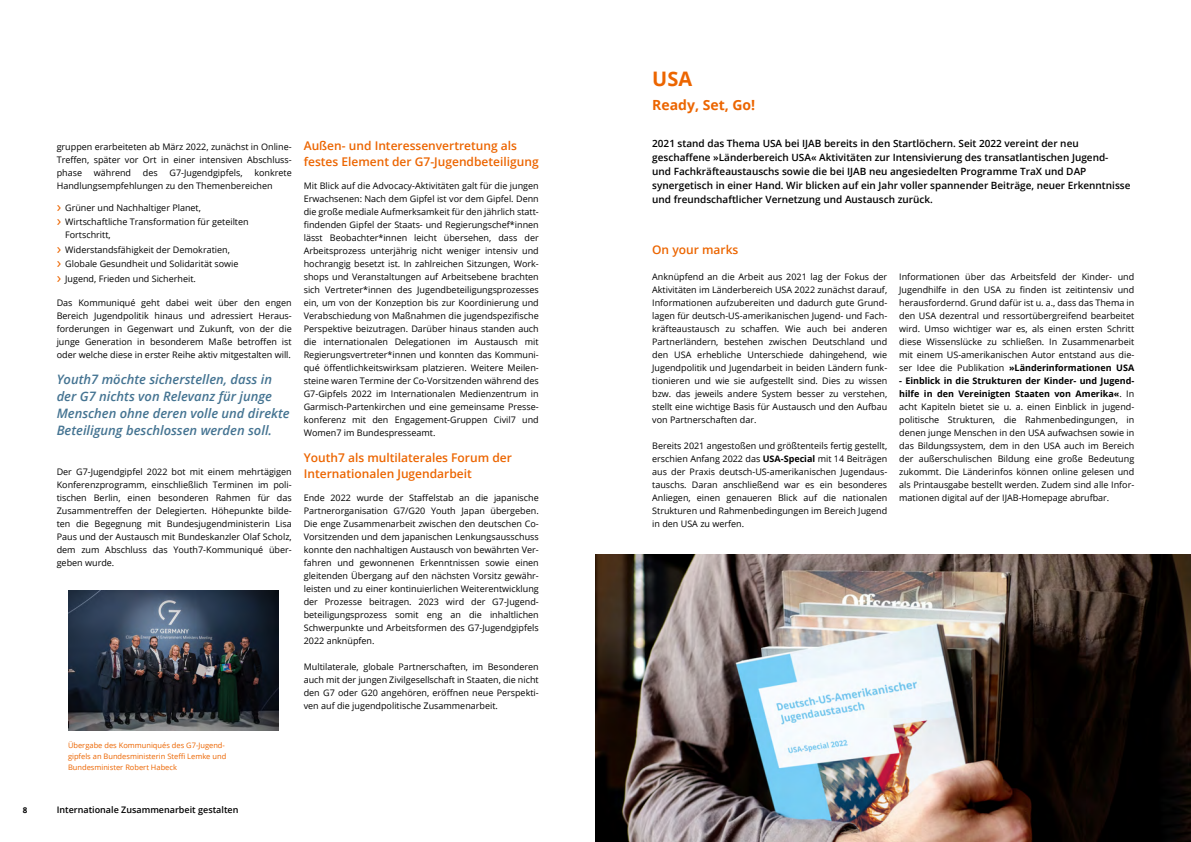
<style>
.page{position:relative;width:1191px;height:842px;background:#fff}
.page>*{position:absolute;margin:0;border:0;box-sizing:border-box;transform-origin:0 0}
.t1{font:700 20px "Open Sans";color:#ec6500}
.t2{font:700 14px "Open Sans";color:#ec6500}
.Zitat_-links{font:italic 600 13px/17px "Open Sans";color:#457492}
.t3{font:600 12px/16px "Open Sans";color:#ec6500}
.Intro_10_pt_Spaltens{font:600 10px/14px "Open Sans";color:#000}
.Copy_9{font:9px/13px "Open Sans";color:#000;text-align:justify}
.t4{font:600 9px "Open Sans";color:#000}
.t5{font:700 8px "Open Sans";color:#000}
.BU{font:7.5px/11px "Open Sans";color:#ec6500}
.s1{font-size:15px;color:#ec6500}
.s2{font-weight:700}
</style>
<div class="page">
<img style="left:68px;top:590px;width:210px;height:140px">
<img style="left:595px;top:554px;width:596px;height:288px">
<p class="Copy_9" style="left:57px;top:140px;width:236px">gruppen erarbeiteten ab März 2022, zunächst in Online-Treffen, später vor Ort in einer intensiven Abschluss&shy;phase</p>
<p class="Copy_9" style="left:94px;top:166px;width:39px">während</p>
<p class="Copy_9" style="left:143px;top:166px;width:16px">des</p>
<p class="Copy_9" style="left:169px;top:166px;width:75px">G7-Jugendgipfels,</p>
<p class="Copy_9" style="left:57px;top:166px;width:236px;text-indent:198px">konkrete<br>Handlungsempfehlungen zu den Themenbereichen</p>
<p class="Copy_9" style="left:57px;top:201px;width:146px"><span class="s1">›</span> Grüner und Nachhaltiger Planet,</p>
<p class="Copy_9" style="left:65px;top:215px;width:185px;text-indent:-9px"><span class="s1">›</span> Wirtschaftliche Transformation für geteilten<br>Fortschritt,</p>
<p class="Copy_9" style="left:57px;top:243px;width:175px"><span class="s1">›</span> Widerstandsfähigkeit der Demokratien,</p>
<p class="Copy_9" style="left:57px;top:257px;width:183px"><span class="s1">›</span> Globale Gesundheit und Solidarität sowie</p>
<p class="Copy_9" style="left:57px;top:271px;width:141px"><span class="s1">›</span> Jugend, Frieden und Sicherheit.</p>
<p class="Copy_9" style="left:57px;top:296px;width:236px">Das Kommuniqué geht dabei weit über den engen Bereich Jugendpolitik hinaus und adressiert Heraus&shy;forderungen in Gegenwart und Zukunft, von der die junge Generation in besonderem Maße betroffen ist oder welche diese in erster Reihe aktiv mitgestalten will.</p>
<p class="Zitat_-links" style="left:57px;top:370px;width:234px">Youth7 möchte sicherstellen, dass in der G7 nichts von Relevanz für junge Menschen ohne deren volle und direkte Beteiligung beschlossen werden soll.</p>
<p class="Copy_9" style="left:57px;top:465px;width:236px">Der G7-Jugendgipfel 2022 bot mit einem mehrtägigen Konferenzprogramm, einschließlich Terminen im poli&shy;tischen Berlin, einen besonderen Rahmen für das Zusammentreffen der Delegierten. Höhepunkte bilde&shy;ten die Begegnung mit Bundesjugendministerin Lisa Paus und der Austausch mit Bundeskanzler Olaf Scholz, dem zum Abschluss das Youth7-Kommuniqué über&shy;geben wurde.</p>
<p class="BU" style="left:68px;top:739px;width:160px">Übergabe des Kommuniqués des G7-Jugend&shy;gipfels an Bundesministerin Steffi Lemke und<br>Bundesminister Robert Habeck</p>
<h4 class="t3" style="left:304px;top:138px;width:236px">Außen- und Interessenvertretung als festes Element der G7-Jugendbeteiligung</h4>
<p class="Copy_9" style="left:304px;top:179px;width:236px">Mit Blick auf die Advocacy-Aktivitäten galt für die jungen Erwachsenen: Nach dem Gipfel ist vor dem Gipfel. Denn die große mediale Aufmerksamkeit für den jährlich statt&shy;findenden Gipfel der Staats- und Regierungschef*innen lässt Beobachter*innen leicht übersehen, dass der Arbeitsprozess unterjährig nicht weniger intensiv und hochrangig besetzt ist. In zahlreichen Sitzungen, Work&shy;shops und Veranstaltungen auf Arbeitsebene brachten sich Vertreter*innen des Jugendbeteiligungsprozesses ein, um von der Konzeption bis zur Koordinierung und Verabschiedung von Maßnahmen die jugendspezifische Perspektive beizutragen. Darüber hinaus standen auch die internationalen Delegationen im Austausch mit Regierungsvertreter*innen und konnten das Kommuni&shy;qué öffentlichkeitswirksam platzieren. Weitere Meilen&shy;steine waren Termine der Co-Vorsitzenden während des G7-Gipfels 2022 im Internationalen Medienzentrum in Garmisch-Partenkirchen und eine gemeinsame Presse&shy;konferenz mit den Engagement-Gruppen Civil7 und Women7 im Bundespresseamt.</p>
<h4 class="t3" style="left:304px;top:450px;width:210px">Youth7 als multilaterales Forum der<br>Internationalen Jugendarbeit</h4>
<p class="Copy_9" style="left:304px;top:491px;width:236px">Ende 2022 wurde der Staffelstab an die japanische Partnerorganisation G7/G20 Youth Japan übergeben.<br>Die enge Zusammenarbeit zwischen den deutschen Co-Vorsitzenden und dem japanischen Lenkungsausschuss konnte den nachhaltigen Austausch von bewährten Ver&shy;fahren und gewonnenen Erkenntnissen sowie einen gleitenden Übergang auf den nächsten Vorsitz gewähr&shy;leisten und zu einer kontinuierlichen Weiterentwicklung der Prozesse beitragen. 2023 wird der G7-Jugend&shy;beteiligungsprozess somit eng an die inhaltlichen Schwerpunkte und Arbeitsformen des G7-Jugendgipfels 2022 anknüpfen.</p>
<p class="Copy_9" style="left:304px;top:660px;width:236px">Multilaterale, globale Partnerschaften, im Besonderen auch mit der jungen Zivilgesellschaft in Staaten, die nicht den G7 oder G20 angehören, eröffnen neue Perspekti&shy;ven auf die jugendpolitische Zusammenarbeit.</p>
<p class="t5" style="left:23px;top:805px;width:6px">8</p>
<p class="t4" style="left:57px;top:804px;width:183px">Internationale Zusammenarbeit gestalten</p>
<h2 class="t1" style="left:652px;top:65px;width:41px">USA</h2>
<h3 class="t2" style="left:652px;top:95px;width:105px">Ready, Set, Go!</h3>
<p class="Intro_10_pt_Spaltens" style="left:652px;top:136px;width:480px">2021 stand das Thema USA bei IJAB bereits in den Startlöchern. Seit 2022 vereint der neu geschaffene »Länderbereich USA« Aktivitäten zur Intensivierung des transatlantischen Jugend-<br>und Fachkräfteaustauschs sowie die bei IJAB neu angesiedelten Programme TraX und DAP synergetisch in einer Hand. Wir blicken auf ein Jahr voller spannender Beiträge, neuer Erkenntnisse und freundschaftlicher Vernetzung und Austausch zurück.</p>
<h4 class="t3" style="left:652px;top:242px;width:88px">On your marks</h4>
<p class="Copy_9" style="left:652px;top:270px;width:236px">Anknüpfend an die Arbeit aus 2021 lag der Fokus der Aktivitäten im Länderbereich USA 2022 zunächst darauf, Informationen aufzubereiten und dadurch gute Grund&shy;lagen für deutsch-US-amerikanischen Jugend- und Fach&shy;kräfteaustausch zu schaffen. Wie auch bei anderen Partnerländern, bestehen zwischen Deutschland und den USA erhebliche Unterschiede dahingehend, wie Jugendpolitik und Jugendarbeit in beiden Ländern funk&shy;tionieren und wie sie aufgestellt sind. Dies zu wissen bzw. das jeweils andere System besser zu verstehen, stellt eine wichtige Basis für Austausch und den Aufbau von Partnerschaften dar.</p>
<p class="Copy_9" style="left:652px;top:439px;width:236px">Bereits 2021 angestoßen und größtenteils fertig gestellt, erschien Anfang 2022 das <span class="s2">USA-Special</span> mit 14 Beiträgen aus der Praxis deutsch-US-amerikanischen Jugendaus&shy;tauschs. Daran anschließend war es ein besonderes Anliegen, einen genaueren Blick auf die nationalen Strukturen und Rahmenbedingungen im Bereich Jugend in den USA zu werfen.</p>
<p class="Copy_9" style="left:899px;top:270px;width:236px">Informationen über das Arbeitsfeld der Kinder- und Jugendhilfe in den USA zu finden ist zeitintensiv und herausfordernd. Grund dafür ist u. a., dass das Thema in den USA dezentral und ressortübergreifend bearbeitet wird. Umso wichtiger war es, als einen ersten Schritt diese Wissenslücke zu schließen. In Zusammenarbeit mit einem US-amerikanischen Autor entstand aus die&shy;ser Idee die Publikation <span class="s2">»Länderinformationen USA</span></p>
<p class="Copy_9" style="left:899px;top:374px;width:236px"><span class="s2">- Einblick in die Strukturen der Kinder- und Jugend&shy;hilfe in den Vereinigten Staaten von Amerika«</span>. In acht Kapiteln bietet sie u. a. einen Einblick in jugend&shy;politische Strukturen, die Rahmenbedingungen, in denen junge Menschen in den USA aufwachsen sowie in das Bildungssystem, dem in den USA auch im Bereich der außerschulischen Bildung eine große Bedeutung zukommt. Die Länderinfos können online gelesen und als Printausgabe bestellt werden. Zudem sind alle Infor&shy;mationen digital auf der IJAB-Homepage abrufbar.</p>
</div>
